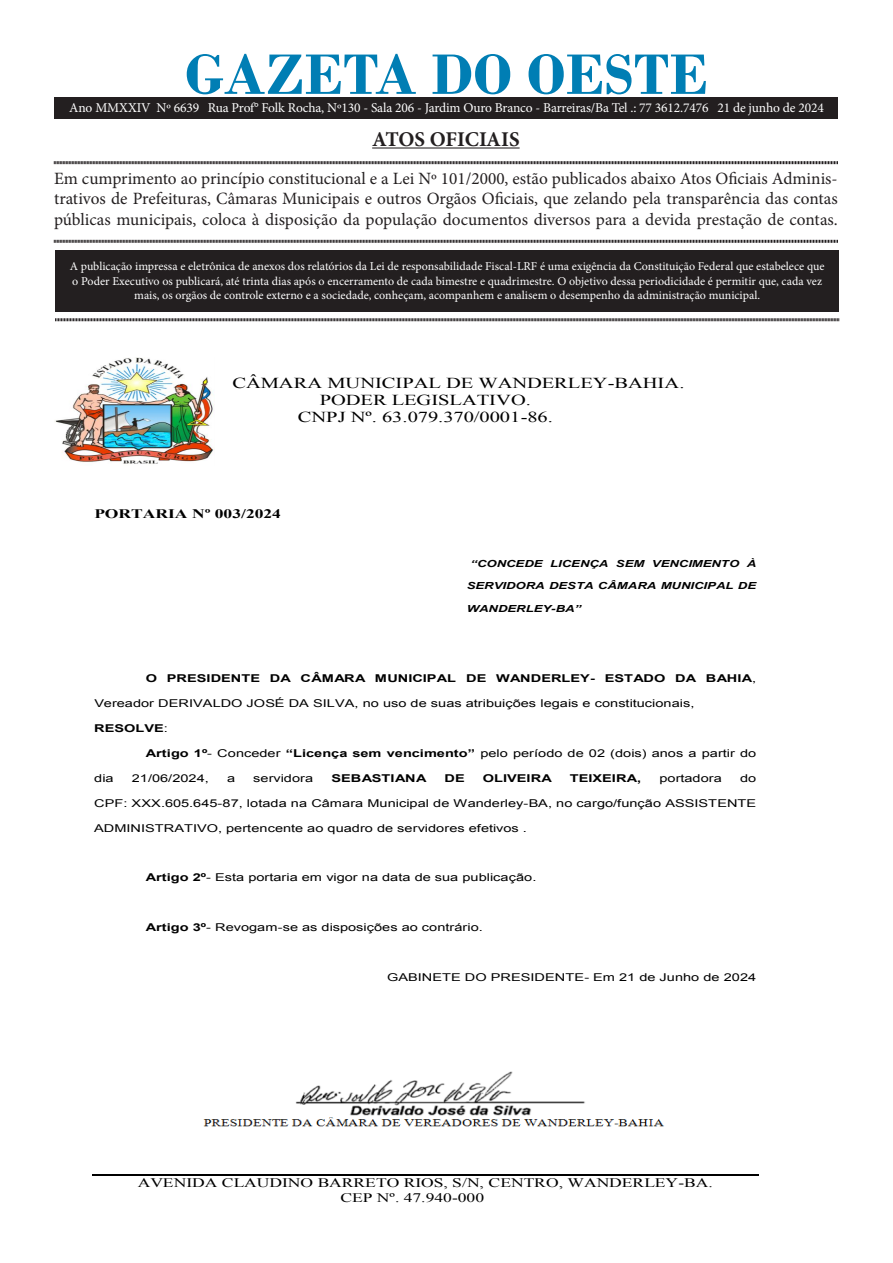
<style>
.page{position:relative;width:893px;height:1263px;background:#fff}
.page>*{position:absolute;margin:0;border:0;box-sizing:border-box;transform-origin:0 0}
.t1{font:700 60px "Bodoni";color:#007eb4}
.t2{font:700 21px "Minion Pro";letter-spacing:-.005em;color:#231f20}
.t3{font:17.25px/20.7px "Minion Pro";color:#231f20;text-align:justify}
.t4{font:15.15px "Times New Roman";letter-spacing:-.005em;color:#000;scale:1.35 1}
.t5{font:13.5px "Minion Pro";letter-spacing:-.01em;color:#fff}
.t6{font:13.05px/15px "Times New Roman";color:#000;scale:1.35 1}
.t7{font:700 13.05px "Times New Roman";color:#000;scale:1.35 1}
.t8{font:12px/14.4px "Minion Pro";color:#fff;text-align:center}
.t9{font:10.8px "Arial";color:#000;scale:1.35 1}
.t10{font:700 10.8px "Arial";color:#000;scale:1.35 1}
.t11{font:italic 700 9.75px "Arial";color:#000;scale:1.35 1}
.s1{font-style:inherit}
.s2{font-weight:400}
.s3{font-weight:700}
</style>
<div class="page">
<div style="left:55px;top:250px;width:784px;height:61px;background:#231f20"></div>
<hr style="left:372px;top:147px;width:148px;height:2px;background:#231f20">
<svg style="left:54px;top:161px;width:784px;height:4px;background:#908e8e"></svg>
<svg style="left:54px;top:239px;width:784px;height:4px;background:#908e8e"></svg>
<svg style="left:55px;top:318px;width:784px;height:4px;background:#908e8e"></svg>
<div style="left:54px;top:98px;width:784px;height:20px;background:#231f20"></div>
<img style="left:55px;top:358px;width:159px;height:106px">
<hr style="left:92px;top:1174px;width:666px;height:1px;background:#000">
<img style="left:203px;top:1071px;width:461px;height:56px">
<p class="t1" style="left:185px;top:39px;width:525px">GAZETA DO OESTE</p>
<p class="t2" style="left:372px;top:124px;width:149px">ATOS OFICIAIS</p>
<p class="t3" style="left:54px;top:168px;width:785px">Em cumprimento ao princípio constitucional e a Lei Nº 101/2000, estão publicados abaixo Atos Oficiais Adminis&shy;trativos de Prefeituras, Câmaras Municipais e outros Orgãos Oficiais, que zelando pela transparência das contas públicas municipais, coloca à disposição da população documentos diversos para a devida prestação de contas.</p>
<p class="t8" style="left:70px;top:259px;width:756px">A publicação impressa e eletrônica de anexos dos relatórios da Lei de responsabilidade Fiscal-LRF é uma exigência da Constituição Federal que estabelece que o Poder Executivo os publicará, até trinta dias após o encerramento de cada bimestre e quadrimestre. O objetivo dessa periodicidade é permitir que, cada vez mais, os orgãos de controle externo e a sociedade, conheçam, acompanhem e analisem o desempenho da administração municipal.</p>
<p class="t5" style="left:69px;top:98px;width:756px">Ano MMXXIV Nº 6639 Rua Prof° Folk Rocha, Nº130 - Sala 206 - Jardim Ouro Branco - Barreiras/Ba Tel .: 77 3612.7476 21 de junho de 2024</p>
<p class="t4" style="left:232px;top:372px;width:336px">CÂMARA MUNICIPAL DE WANDERLEY-BAHIA.</p>
<p class="t4" style="left:320px;top:390px;width:158px">PODER LEGISLATIVO.</p>
<p class="t4" style="left:298px;top:407px;width:190px">CNPJ Nº. 63.079.370/0001-86.</p>
<p class="t7" style="left:94px;top:504px;width:140px">PORTARIA Nº 003/2024</p>
<p class="t11" style="left:470px;top:557px;width:213px"><span class="s1">“</span>CONCEDE LICENÇA SEM VENCIMENTO À</p>
<p class="t11" style="left:467px;top:579px;width:216px">SERVIDORA DESTA CÂMARA MUNICIPAL DE</p>
<p class="t11" style="left:467px;top:602px;width:86px">WANDERLEY-BA<span class="s1">”</span></p>
<p class="t10" style="left:146px;top:671px;width:454px">O PRESIDENTE DA CÂMARA MUNICIPAL DE WANDERLEY- ESTADO DA BAHIA<span class="s2">,</span></p>
<p class="t9" style="left:94px;top:696px;width:446px">Vereador DERIVALDO JOSÉ DA SILVA, no uso de suas atribuições legais e constitucionais,</p>
<p class="t10" style="left:94px;top:721px;width:56px">RESOLVE<span class="s2">:</span></p>
<p class="t9" style="left:146px;top:746px;width:454px"><span class="s3">Artigo 1º</span>- Conceder <span class="s3">“</span><span class="s3">Licença sem vencimento</span><span class="s3">”</span> pelo período de 02 (dois) anos a partir do</p>
<p class="t9" style="left:94px;top:771px;width:16px">dia</p>
<p class="t9" style="left:132px;top:771px;width:59px">21/06/2024,</p>
<p class="t9" style="left:227px;top:771px;width:7px">a</p>
<p class="t9" style="left:253px;top:771px;width:46px">servidora</p>
<p class="t10" style="left:331px;top:771px;width:72px">SEBASTIANA</p>
<p class="t10" style="left:445px;top:771px;width:16px">DE</p>
<p class="t10" style="left:483px;top:771px;width:53px">OLIVEIRA</p>
<p class="t10" style="left:570px;top:771px;width:54px">TEIXEIRA,</p>
<p class="t9" style="left:659px;top:771px;width:48px">portadora</p>
<p class="t9" style="left:740px;top:771px;width:13px">do</p>
<p class="t9" style="left:94px;top:796px;width:492px">CPF: XXX.605.645-87, lotada na Câmara Municipal de Wanderley-BA, no cargo/função ASSISTENTE</p>
<p class="t9" style="left:94px;top:821px;width:322px">ADMINISTRATIVO, pertencente ao quadro de servidores efetivos .</p>
<p class="t9" style="left:146px;top:870px;width:291px"><span class="s3">Artigo 2º</span>- Esta portaria em vigor na data de sua publicação.</p>
<p class="t9" style="left:146px;top:920px;width:251px"><span class="s3">Artigo 3º</span>- Revogam-se as disposições ao contrário.</p>
<p class="t9" style="left:387px;top:970px;width:275px">GABINETE DO PRESIDENTE- Em 21 de Junho de 2024</p>
<p class="t6" style="left:340px;top:1175px;width:277px;text-indent:-203px">AVENIDA CLAUDINO BARRETO RIOS, S/N, CENTRO, WANDERLEY-BA.<br>CEP Nº. 47.940-000</p>
</div>
